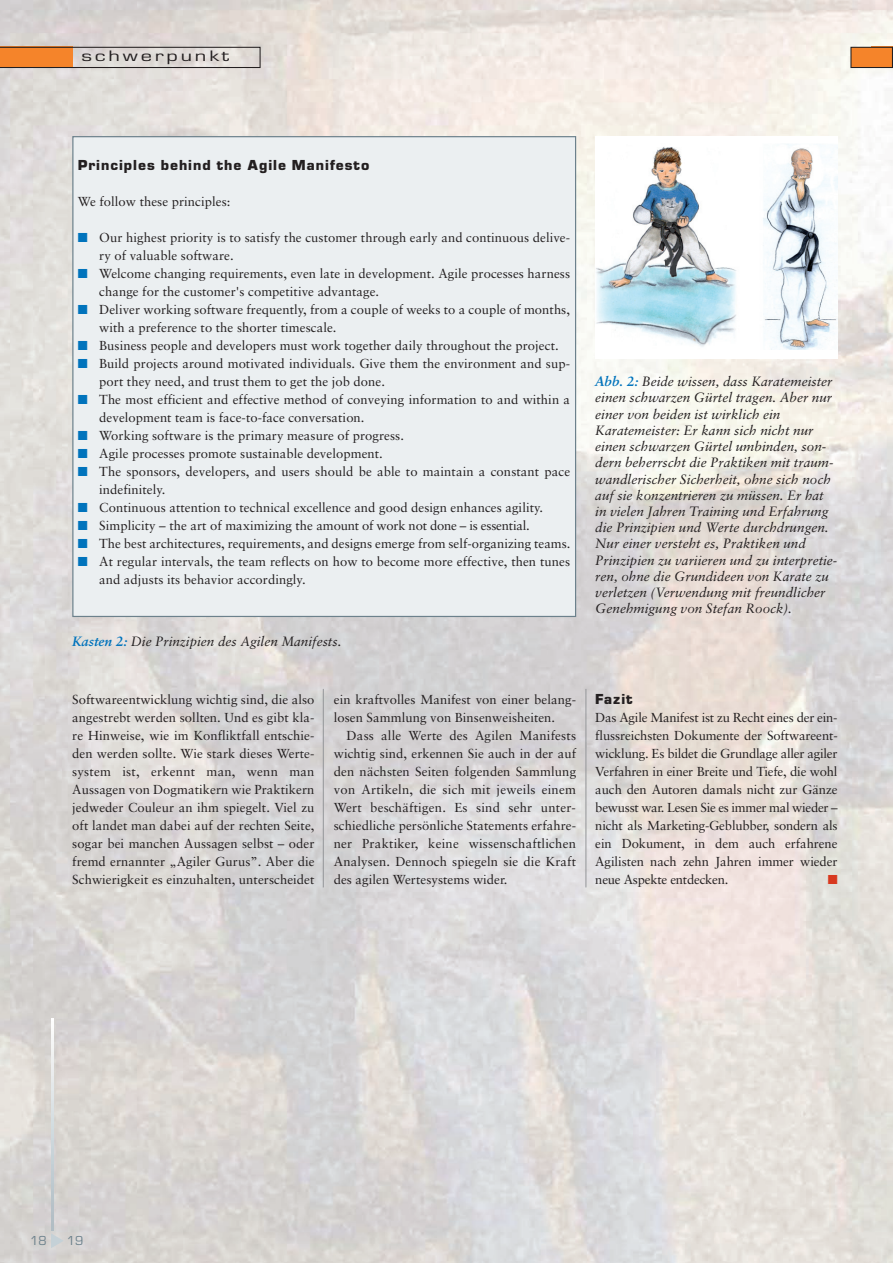
<style>
.page{position:relative;width:893px;height:1263px;background:#fff}
.page>*{position:absolute;margin:0;border:0;box-sizing:border-box;transform-origin:0 0}
.t1{font:15.75px "Eurostile";letter-spacing:.125em;color:#231f20;scale:1.43 1}
.t2{font:700 14.25px "Eurostile BQ";letter-spacing:.07em;color:#231f20}
.t3{font:italic 13.5px/16.2px "Sabon";color:#231f20}
.t4{font:13.5px "Eurostile";color:#6c818c}
.t5{font:13.05px/18px "Sabon";letter-spacing:.005em;color:#231f20}
.t6{font:13.05px "Zapf Dingbats";color:#d8381e}
.s1{color:#0073bc}
.s2{font-weight:700;color:#0073bc}
</style>
<div class="page">
<img style="left:0;top:0;width:893px;height:1263px">
<svg style="left:51px;top:1233px;width:13px;height:15px"></svg>
<img style="left:51px;top:1018px;width:2px;height:212px">
<svg style="left:0;top:47px;width:261px;height:21px;background:#d3b39a"></svg>
<div style="left:851px;top:47px;width:41px;height:21px;background:#f5842a"></div>
<div style="left:850px;top:47px;width:43px;height:21px;border:1px solid #231f20"></div>
<hr style="left:323px;top:689px;width:1px;height:198px;background:#939598">
<hr style="left:586px;top:689px;width:1px;height:198px;background:#939598">
<div style="left:73px;top:137px;width:502px;height:479px;background:#ebeff1"></div>
<div style="left:595px;top:136px;width:243px;height:222px;background:#fff"></div>
<img style="left:596px;top:144px;width:241px;height:205px">
<p class="t1" style="left:81px;top:50px;width:105px">schwerpunkt</p>
<p class="t2" style="left:78px;top:160px;width:293px">Principles behind the Agile Manifesto</p>
<p class="t5" style="left:78px;top:193px;width:154px">We follow these principles:</p>
<p class="t5" style="left:99px;top:229px;width:472px;text-indent:-21px"><span class="s1">■</span> Our highest priority is to satisfy the customer through early and continuous delive&shy;ry of valuable software.</p>
<p class="t5" style="left:99px;top:265px;width:472px;text-indent:-21px"><span class="s1">■</span> Welcome changing requirements, even late in development. Agile processes harness change for the customer's competitive advantage.</p>
<p class="t5" style="left:99px;top:301px;width:472px;text-indent:-21px"><span class="s1">■</span> Deliver working software frequently, from a couple of weeks to a couple of months, with a preference to the shorter timescale.</p>
<p class="t5" style="left:78px;top:337px;width:482px"><span class="s1">■</span> Business people and developers must work together daily throughout the project.</p>
<p class="t5" style="left:99px;top:355px;width:472px;text-indent:-21px"><span class="s1">■</span> Build projects around motivated individuals. Give them the environment and sup&shy;port they need, and trust them to get the job done.</p>
<p class="t5" style="left:99px;top:391px;width:472px;text-indent:-21px"><span class="s1">■</span> The most efficient and effective method of conveying information to and within a development team is face-to-face conversation.</p>
<p class="t5" style="left:78px;top:427px;width:328px"><span class="s1">■</span> Working software is the primary measure of progress.</p>
<p class="t5" style="left:78px;top:445px;width:306px"><span class="s1">■</span> Agile processes promote sustainable development.</p>
<p class="t5" style="left:99px;top:463px;width:472px;text-indent:-21px"><span class="s1">■</span> The sponsors, developers, and users should be able to maintain a constant pace indefinitely.</p>
<p class="t5" style="left:78px;top:499px;width:467px"><span class="s1">■</span> Continuous attention to technical excellence and good design enhances agility.</p>
<p class="t5" style="left:78px;top:517px;width:453px"><span class="s1">■</span> Simplicity – the art of maximizing the amount of work not done – is essential.</p>
<p class="t5" style="left:78px;top:535px;width:494px"><span class="s1">■</span> The best architectures, requirements, and designs emerge from self-organizing teams.</p>
<p class="t5" style="left:99px;top:553px;width:472px;text-indent:-21px"><span class="s1">■</span> At regular intervals, the team reflects on how to become more effective, then tunes and adjusts its behavior accordingly.</p>
<p class="t3" style="left:72px;top:634px;width:271px"><span class="s2">Kasten 2:</span> Die Prinzipien des Agilen Manifests.</p>
<p class="t5" style="left:72px;top:691px;width:244px;text-align:justify">Softwareentwicklung wichtig sind, die also angestrebt werden sollten. Und es gibt kla&shy;re Hinweise, wie im Konfliktfall entschie&shy;den werden sollte. Wie stark dieses Werte - system ist, erkennt man, wenn man Aussagen von Dogmatikern wie Praktikern jedweder Couleur an ihm spiegelt. Viel zu oft landet man dabei auf der rechten Seite, sogar bei manchen Aussagen selbst – oder fremd ernannter „Agiler Gurus”. Aber die Schwierigkeit es einzuhalten, unterscheidet</p>
<p class="t5" style="left:334px;top:691px;width:244px">ein kraftvolles Manifest von einer belang&shy;losen Sammlung von Binsenweisheiten.</p>
<p class="t5" style="left:334px;top:727px;width:244px;text-align:justify;text-indent:13px">Dass alle Werte des Agilen Manifests wichtig sind, erkennen Sie auch in der auf den nächsten Seiten folgenden Sammlung von Artikeln, die sich mit jeweils einem Wert beschäftigen. Es sind sehr unter&shy;schiedliche persönliche State ments erfahre&shy;ner Praktiker, keine wissenschaftlichen Analysen. Dennoch spiegeln sie die Kraft des agilen Wertesystems wider.</p>
<p class="t3" style="left:595px;top:374px;width:244px"><span class="s2">Abb. 2:</span> Beide wissen, dass Karatemeister einen schwarzen Gürtel tragen. Aber nur einer von beiden ist wirklich ein Karatemeister: Er kann sich nicht nur einen schwarzen Gürtel umbinden, son&shy;dern beherrscht die Praktiken mit traum&shy;wandlerischer Sicherheit, ohne sich noch auf sie konzentrieren zu müssen. Er hat in vielen Jahren Training und Erfahrung die Prinzipien und Werte durchdrungen.<br>Nur einer versteht es, Praktiken und Prinzipien zu variieren und zu interpretie&shy;ren, ohne die Grundideen von Karate zu verletzen (Verwendung mit freundlicher Genehmigung von Stefan Roock).</p>
<p class="t2" style="left:595px;top:694px;width:39px">Fazit</p>
<p class="t5" style="left:595px;top:709px;width:244px;text-align:justify">Das Agile Manifest ist zu Recht eines der ein&shy;flussreichsten Dokumente der Softwareent - wicklung. Es bildet die Grundlage aller agiler Verfahren in einer Breite und Tiefe, die wohl auch den Autoren damals nicht zur Gänze bewusst war. Lesen Sie es immer mal wieder – nicht als Marketing-Geblubber, sondern als ein Dokument, in dem auch erfahrene Agilisten nach zehn Jahren immer wieder neue Aspekte entdecken.</p>
<p class="t6" style="left:828px;top:873px;width:11px">■</p>
<p class="t4" style="left:30px;top:1236px;width:18px">18</p>
<p class="t4" style="left:67px;top:1236px;width:18px">19</p>
</div>
